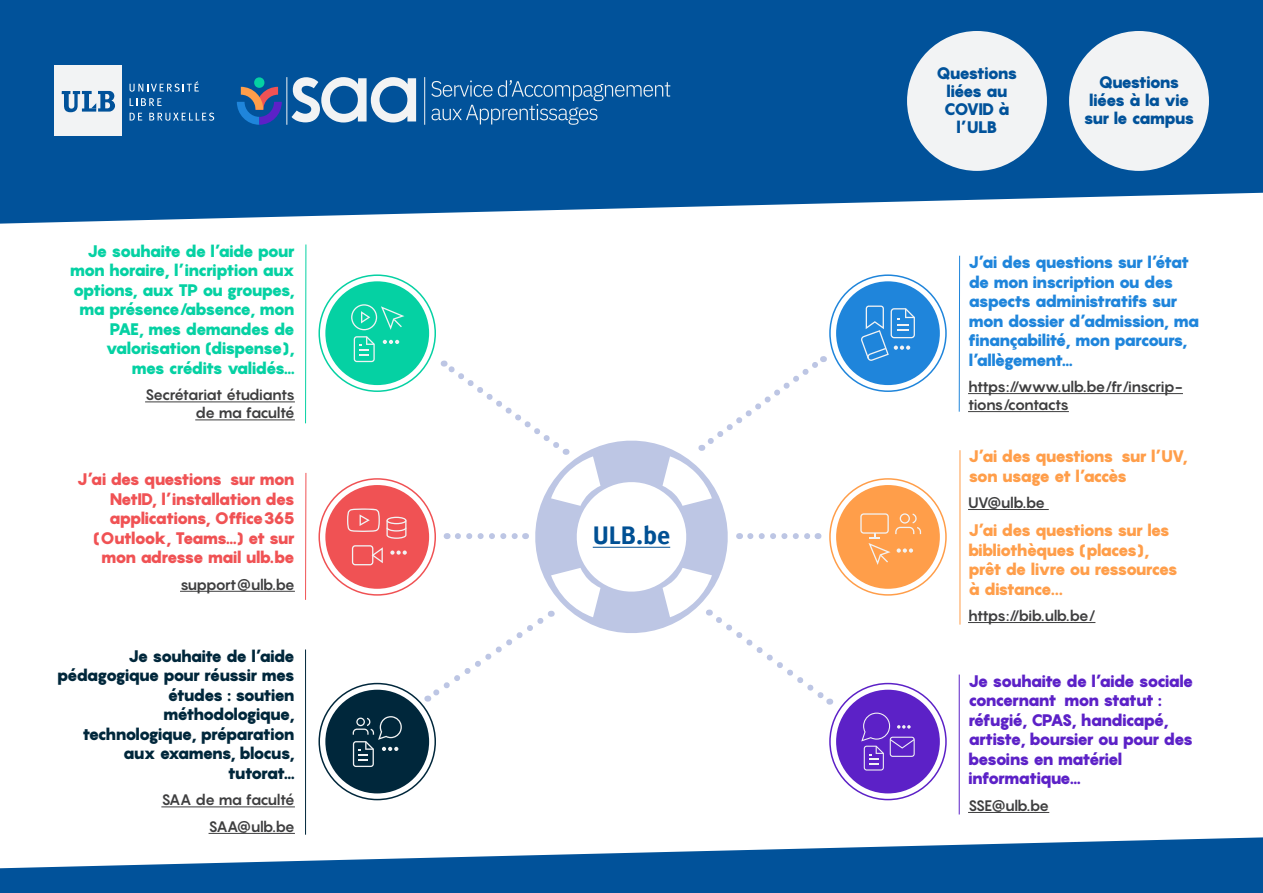
<style>
.page{position:relative;width:1263px;height:893px;background:#fff}
.page>*{position:absolute;margin:0;border:0;box-sizing:border-box;transform-origin:0 0}
.t1{font:25.5px "Meta Bold LF";color:#005094}
.t2{font:900 16.5px/19.5px "Pangram";letter-spacing:-.1em;color:#05d1a3;text-align:right}
.t3{font:900 16.5px/19.5px "Pangram";letter-spacing:-.1em;color:#1f85db}
.t4{font:900 16.5px/19.5px "Pangram";letter-spacing:-.1em;color:#00273b;text-align:right}
.t5{font:900 16.5px/19.5px "Pangram";letter-spacing:-.1em;color:#5c21c7}
.t6{font:900 16.5px/19.5px "Pangram";letter-spacing:-.1em;color:#ff9e4a}
.t7{font:900 16.5px/19.5px "Pangram";letter-spacing:-.09em;color:#f05254;text-align:right}
.t8{font:900 16.5px/18px "Pangram";letter-spacing:-.09em;color:#01529a;text-align:center}
.t9{font:700 15px/18px "Pangram";letter-spacing:-.065em;color:#3e3e3f;text-align:right}
</style>
<div class="page">
<div style="left:836px;top:281px;width:104px;height:104px;background:#1f85db;border-radius:50%"></div>
<div style="left:829px;top:274px;width:118px;height:118px;border:2px solid #1f85db;border-radius:50%"></div>
<svg style="left:861px;top:306px;width:54px;height:55px"></svg>
<div style="left:836px;top:485px;width:104px;height:104px;background:#ff9e4a;border-radius:50%"></div>
<svg style="left:860px;top:513px;width:61px;height:52px"></svg>
<div style="left:325px;top:690px;width:104px;height:103px;background:#00273b;border-radius:50%"></div>
<div style="left:318px;top:683px;width:118px;height:117px;border:2px solid #00273b;border-radius:50%"></div>
<svg style="left:353px;top:716px;width:49px;height:51px"></svg>
<div style="left:836px;top:690px;width:104px;height:103px;background:#5c21c7;border-radius:50%"></div>
<div style="left:829px;top:683px;width:118px;height:117px;border:2px solid #5c21c7;border-radius:50%"></div>
<svg style="left:861px;top:713px;width:54px;height:57px"></svg>
<div style="left:325px;top:485px;width:104px;height:104px;background:#f05254;border-radius:50%"></div>
<svg style="left:347px;top:508px;width:33px;height:24px"></svg>
<svg style="left:390px;top:550px;width:17px;height:5px"></svg>
<svg style="left:352px;top:545px;width:31px;height:20px"></svg>
<svg style="left:386px;top:517px;width:20px;height:22px"></svg>
<div style="left:325px;top:281px;width:104px;height:104px;background:#05d1a3;border-radius:50%"></div>
<div style="left:318px;top:274px;width:118px;height:118px;border:2px solid #05d1a3;border-radius:50%"></div>
<svg style="left:354px;top:336px;width:21px;height:26px"></svg>
<svg style="left:383px;top:340px;width:16px;height:4px"></svg>
<svg style="left:351px;top:304px;width:53px;height:26px"></svg>
<hr style="left:968px;top:393px;width:215px;height:1px;background:#3e3e3f">
<hr style="left:968px;top:411px;width:101px;height:1px;background:#3e3e3f">
<hr style="left:180px;top:591px;width:115px;height:1px;background:#3e3e3f">
<hr style="left:161px;top:806px;width:134px;height:1px;background:#3e3e3f">
<hr style="left:209px;top:833px;width:86px;height:1px;background:#3e3e3f">
<hr style="left:145px;top:401px;width:150px;height:1px;background:#3e3e3f">
<hr style="left:195px;top:419px;width:100px;height:1px;background:#3e3e3f">
<hr style="left:968px;top:812px;width:81px;height:1px;background:#3e3e3f">
<hr style="left:968px;top:509px;width:81px;height:1px;background:#3e3e3f">
<hr style="left:968px;top:622px;width:127px;height:1px;background:#3e3e3f">
<svg style="left:0;top:0;width:1263px;height:224px;fill:#01529a"></svg>
<svg style="left:0;top:837px;width:1263px;height:56px;fill:#01529a"></svg>
<svg style="left:424px;top:354px;width:409px;height:351px"></svg>
<div style="left:54px;top:66px;width:68px;height:70px;background:#f2f3f4"></div>
<svg style="left:62px;top:91px;width:53px;height:21px"></svg>
<svg style="left:130px;top:81px;width:69px;height:11px"></svg>
<svg style="left:130px;top:98px;width:32px;height:8px"></svg>
<svg style="left:130px;top:113px;width:12px;height:8px"></svg>
<svg style="left:149px;top:113px;width:65px;height:8px"></svg>
<svg style="left:291px;top:77px;width:125px;height:46px"></svg>
<svg style="left:431px;top:80px;width:239px;height:45px"></svg>
<svg style="left:237px;top:77px;width:45px;height:48px"></svg>
<hr style="left:286px;top:77px;width:1px;height:48px;background:#f2f3f4">
<hr style="left:424px;top:77px;width:1px;height:48px;background:#f2f3f4">
<div style="left:907px;top:31px;width:140px;height:140px;background:#f2f3f4;border-radius:50%"></div>
<div style="left:1069px;top:31px;width:140px;height:140px;background:#f2f3f4;border-radius:50%"></div>
<hr style="left:305px;top:649px;width:1px;height:186px;background:#00273b">
<hr style="left:959px;top:675px;width:1px;height:139px;background:#5c21c7">
<hr style="left:305px;top:473px;width:1px;height:127px;background:#f05254">
<hr style="left:959px;top:450px;width:1px;height:175px;background:#ff9e4a">
<hr style="left:305px;top:244px;width:1px;height:179px;background:#05d1a3">
<hr style="left:959px;top:256px;width:1px;height:156px;background:#1f85db">
<p class="t2" style="left:69px;top:241px;width:227px">Je souhaite de l’aide pour mon horaire, l’incription aux options, aux TP ou groupes, ma présence/absence, mon<br>PAE, mes demandes de valorisation (dispense), mes crédits validés…</p>
<p class="t9" style="left:145px;top:386px;width:151px">Secrétariat étudiants de ma faculté</p>
<p class="t7" style="left:77px;top:470px;width:219px">J’ai des questions sur mon<br>NetID, l’installation des applications, Office365 (Outlook, Teams…) et sur mon adresse mail ulb.be</p>
<p class="t9" style="left:180px;top:575px;width:116px">support@ulb.be</p>
<p class="t4" style="left:57px;top:646px;width:239px">Je souhaite de l’aide pédagogique pour réussir mes études : soutien méthodologique, technologique, préparation aux examens, blocus, tutorat…</p>
<p class="t9" style="left:161px;top:787px;width:135px;line-height:26.5px">SAA de ma faculté<br>SAA@ulb.be</p>
<h1 class="t1" style="left:593px;top:520px;width:79px">ULB.be</h1>
<p class="t8" style="left:936px;top:64px;width:83px">Questions liées au<br>COVID à l’ULB</p>
<p class="t8" style="left:1083px;top:73px;width:113px">Questions liées à la vie sur le campus</p>
<p class="t3" style="left:968px;top:252px;width:233px">J’ai des questions sur l’état de mon inscription ou des aspects administratifs sur mon dossier d’admission, ma finançabilité, mon parcours, l’allègement…</p>
<p class="t9" style="left:968px;top:378px;width:216px;text-align:left">https://www.ulb.be/fr/inscrip&shy;tions/contacts</p>
<p class="t6" style="left:968px;top:446px;width:222px">J’ai des questions sur l’UV, son usage et l’accès</p>
<p class="t9" style="left:968px;top:493px;width:79px">UV@ulb.be</p>
<p class="t6" style="left:968px;top:520px;width:211px">J’ai des questions sur les bibliothèques (places), prêt de livre ou ressources à distance...</p>
<p class="t9" style="left:968px;top:606px;width:129px">https://bib.ulb.be/</p>
<p class="t5" style="left:968px;top:671px;width:227px">Je souhaite de l’aide sociale concernant mon statut : réfugié, CPAS, handicapé, artiste, boursier ou pour des besoins en matériel informatique…</p>
<p class="t9" style="left:968px;top:796px;width:83px">SSE@ulb.be</p>
</div>
